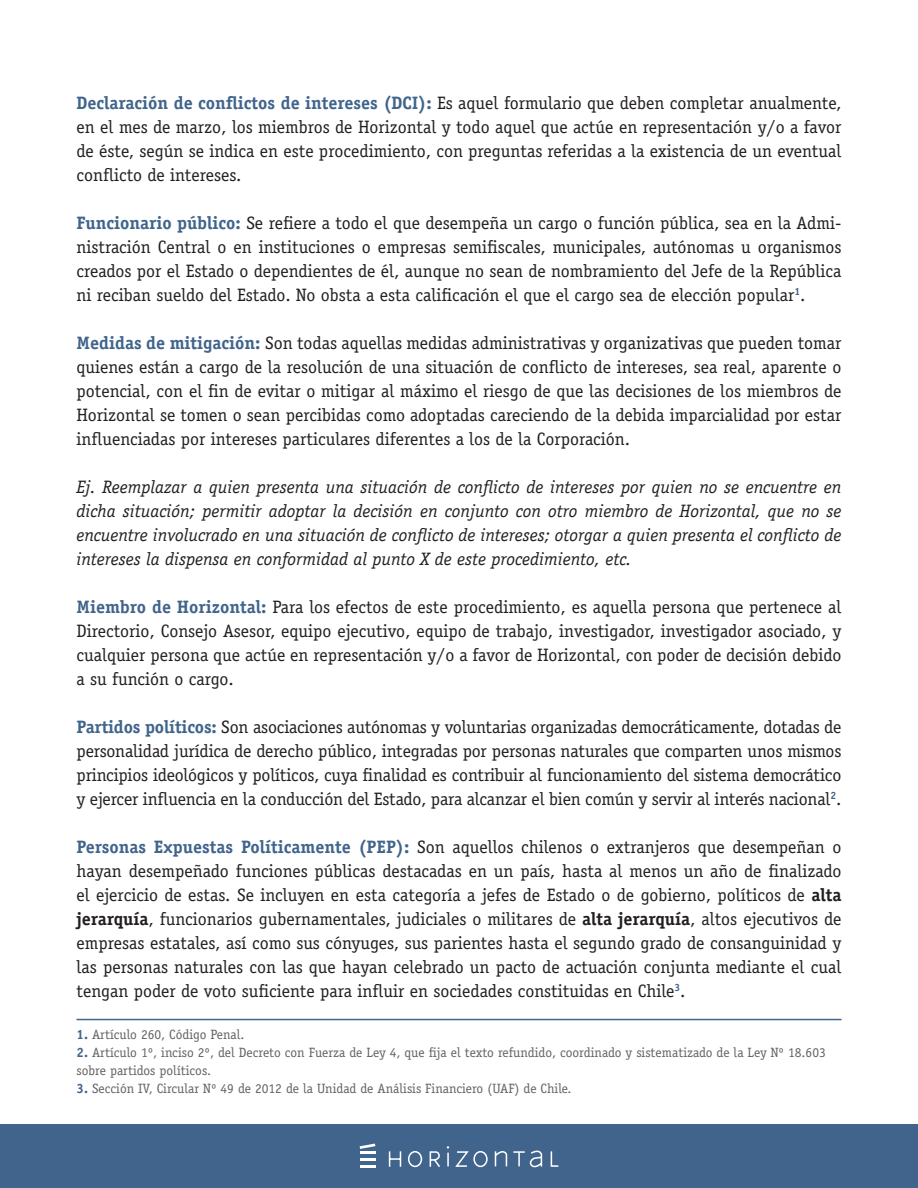
<style>
.page{position:relative;width:918px;height:1188px;background:#fff}
.page>*{position:absolute;margin:0;border:0;box-sizing:border-box;transform-origin:0 0}
.t1{font:18px/24px "Officina Serif Std";color:#231f20;text-align:justify}
.t2{font:italic 18px/24px "Officina Serif Std";color:#231f20;text-align:justify}
.t3{font:13.5px/18px "Officina Serif Std";color:#636363}
.s1{font-weight:700;color:#40648c}
.s2{font-weight:700}
</style>
<div class="page">
<div style="left:0;top:1124px;width:918px;height:64px;background:#40648c"></div>
<svg style="left:360px;top:1143px;width:199px;height:25px"></svg>
<hr style="left:77px;top:1019px;width:764px;height:1px;background:#40648c">
<p class="t1" style="left:77px;top:90px;width:767px"><span class="s1">Declaración de conflictos de intereses (DCI):</span> Es aquel formulario que deben completar anualmente, en el mes de marzo, los miembros de Horizontal y todo aquel que actúe en representación y/o a favor de éste, según se indica en este procedimiento, con preguntas referidas a la existencia de un eventual conflicto de intereses.</p>
<p class="t1" style="left:77px;top:210px;width:766px"><span class="s1">Funcionario público:</span> Se refiere a todo el que desempeña un cargo o función pública, sea en la Admi&shy;nistración Central o en instituciones o empresas semifiscales, municipales, autónomas u organismos creados por el Estado o dependientes de él, aunque no sean de nombramiento del Jefe de la República ni reciban sueldo del Estado. No obsta a esta calificación el que el cargo sea de elección popular<sup>1</sup>.</p>
<p class="t1" style="left:77px;top:330px;width:767px"><span class="s1">Medidas de mitigación:</span> Son todas aquellas medidas administrativas y organizativas que pueden tomar quienes están a cargo de la resolución de una situación de conflicto de intereses, sea real, aparente o potencial, con el fin de evitar o mitigar al máximo el riesgo de que las decisiones de los miembros de Horizontal se tomen o sean percibidas como adoptadas careciendo de la debida imparcialidad por estar influenciadas por intereses particulares diferentes a los de la Corporación.</p>
<p class="t2" style="left:77px;top:475px;width:766px">Ej. Reemplazar a quien presenta una situación de conflicto de intereses por quien no se encuentre en dicha situación; permitir adoptar la decisión en conjunto con otro miembro de Horizontal, que no se encuentre involucrado en una situación de conflicto de intereses; otorgar a quien presenta el conflicto de intereses la dispensa en conformidad al punto X de este procedimiento, etc.</p>
<p class="t1" style="left:77px;top:594px;width:767px"><span class="s1">Miembro de Horizontal:</span> Para los efectos de este procedimiento, es aquella persona que pertenece al Directorio, Consejo Asesor, equipo ejecutivo, equipo de trabajo, investigador, investigador asociado, y cualquier persona que actúe en representación y/o a favor de Horizontal, con poder de decisión debido a su función o cargo.</p>
<p class="t1" style="left:77px;top:714px;width:766px"><span class="s1">Partidos políticos:</span> Son asociaciones autónomas y voluntarias organizadas democráticamente, dotadas de personalidad jurídica de derecho público, integradas por personas naturales que comparten unos mismos principios ideológicos y políticos, cuya finalidad es contribuir al funcionamiento del sistema democrático y ejercer influencia en la conducción del Estado, para alcanzar el bien común y servir al interés nacional<sup>2</sup>.</p>
<p class="t1" style="left:77px;top:834px;width:767px"><span class="s1">Personas Expuestas Políticamente (PEP):</span> Son aquellos chilenos o extranjeros que desempeñan o hayan desempeñado funciones públicas destacadas en un país, hasta al menos un año de finalizado el ejercicio de estas. Se incluyen en esta categoría a jefes de Estado o de gobierno, políticos de <span class="s2">alta jerarquía</span>, funcionarios gubernamentales, judiciales o militares de <span class="s2">alta jerarquía</span>, altos ejecutivos de empresas estatales, así como sus cónyuges, sus parientes hasta el segundo grado de consanguinidad y las personas naturales con las que hayan celebrado un pacto de actuación conjunta mediante el cual tengan poder de voto suficiente para influir en sociedades constituidas en Chile<sup>3</sup>.</p>
<p class="t3" style="left:77px;top:1025px;width:170px"><span class="s1">1.</span> Artículo 260, Código Penal.</p>
<p class="t3" style="left:77px;top:1043px;width:751px"><span class="s1">2.</span> Artículo 1º, inciso 2º, del Decreto con Fuerza de Ley 4, que fija el texto refundido, coordinado y sistematizado de la Ley Nº 18.603 sobre partidos políticos.</p>
<p class="t3" style="left:77px;top:1079px;width:497px"><span class="s1">3.</span> Sección IV, Circular Nº 49 de 2012 de la Unidad de Análisis Financiero (UAF) de Chile.</p>
</div>
